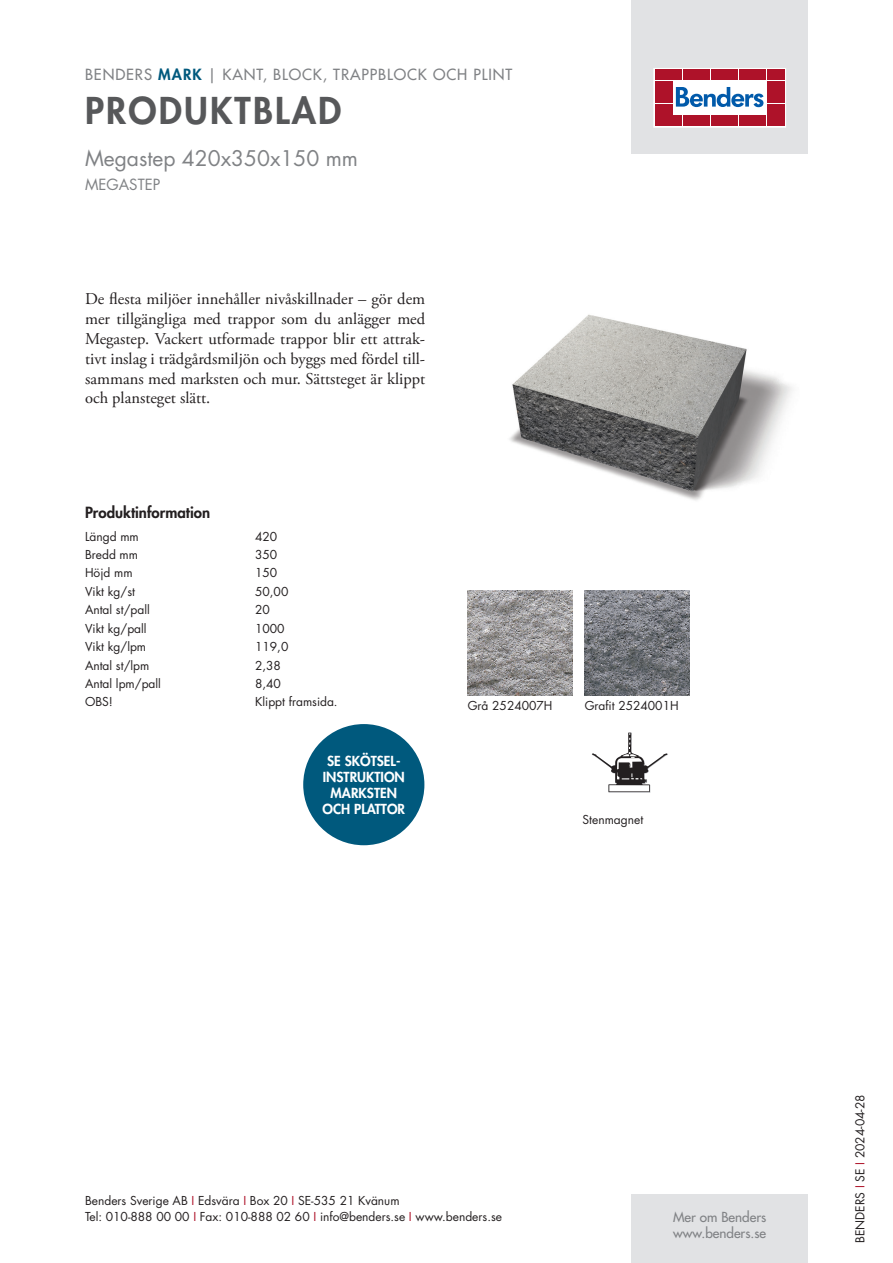
<style>
.page{position:relative;width:893px;height:1263px;background:#fff}
.page>*{position:absolute;margin:0;border:0;box-sizing:border-box;transform-origin:0 0}
.t1{font:800 36px "Futura Std";letter-spacing:.06em;color:#57585a}
.t2{font:21px "Futura Std";color:#808285}
.t3{font:16.5px/19.8px "Adobe Garamond Pro";color:#231f20;text-align:justify}
.t4{font:500 15px "Futura Std";letter-spacing:.06em;color:#808285}
.t5{font:800 15px "Futura Std";color:#231f20}
.t6{font:15px "Futura Std";color:#808285}
.t7{font:800 13.5px/16.2px "Futura Std";color:#fff;text-align:center}
.t8{font:500 13.5px/16.2px "Futura Std";color:#808285}
.t9{font:12px/16.5px "Futura Std";color:#231f20}
.s1{font-weight:800;color:#00597d}
.s2{color:#ae1229}
</style>
<div class="page">
<div style="left:631px;top:0;width:177px;height:153px;background:#e1e2e4"></div>
<div style="left:631px;top:1195px;width:177px;height:68px;background:#e1e2e4"></div>
<svg style="left:656px;top:70px;width:128px;height:55px;background:#ebc6cb"></svg>
<div style="left:654px;top:68px;width:132px;height:59px;border:1px solid #fff"></div>
<div style="left:655px;top:70px;width:8px;height:10px;background:#ae1229"></div>
<div style="left:664px;top:70px;width:8px;height:10px;background:#ae1229"></div>
<div style="left:655px;top:81px;width:8px;height:10px;background:#ae1229"></div>
<div style="left:664px;top:81px;width:8px;height:10px;background:#ae1229"></div>
<div style="left:655px;top:93px;width:8px;height:10px;background:#ae1229"></div>
<div style="left:664px;top:93px;width:8px;height:10px;background:#ae1229"></div>
<div style="left:655px;top:104px;width:8px;height:11px;background:#ae1229"></div>
<div style="left:664px;top:104px;width:8px;height:11px;background:#ae1229"></div>
<div style="left:655px;top:116px;width:8px;height:10px;background:#ae1229"></div>
<div style="left:664px;top:116px;width:8px;height:10px;background:#ae1229"></div>
<div style="left:674px;top:70px;width:8px;height:10px;background:#ae1229"></div>
<div style="left:683px;top:70px;width:8px;height:10px;background:#ae1229"></div>
<div style="left:692px;top:70px;width:8px;height:10px;background:#ae1229"></div>
<div style="left:702px;top:70px;width:8px;height:10px;background:#ae1229"></div>
<div style="left:711px;top:70px;width:8px;height:10px;background:#ae1229"></div>
<div style="left:720px;top:70px;width:8px;height:10px;background:#ae1229"></div>
<div style="left:730px;top:70px;width:8px;height:10px;background:#ae1229"></div>
<div style="left:739px;top:70px;width:8px;height:10px;background:#ae1229"></div>
<div style="left:748px;top:70px;width:8px;height:10px;background:#ae1229"></div>
<div style="left:758px;top:70px;width:8px;height:10px;background:#ae1229"></div>
<div style="left:674px;top:116px;width:8px;height:10px;background:#ae1229"></div>
<div style="left:683px;top:116px;width:8px;height:10px;background:#ae1229"></div>
<div style="left:692px;top:116px;width:8px;height:10px;background:#ae1229"></div>
<div style="left:702px;top:116px;width:8px;height:10px;background:#ae1229"></div>
<div style="left:711px;top:116px;width:8px;height:10px;background:#ae1229"></div>
<div style="left:720px;top:116px;width:8px;height:10px;background:#ae1229"></div>
<div style="left:730px;top:116px;width:8px;height:10px;background:#ae1229"></div>
<div style="left:739px;top:116px;width:8px;height:10px;background:#ae1229"></div>
<div style="left:748px;top:116px;width:8px;height:10px;background:#ae1229"></div>
<div style="left:758px;top:116px;width:8px;height:10px;background:#ae1229"></div>
<div style="left:767px;top:70px;width:8px;height:10px;background:#ae1229"></div>
<div style="left:776px;top:70px;width:8px;height:10px;background:#ae1229"></div>
<div style="left:767px;top:81px;width:8px;height:10px;background:#ae1229"></div>
<div style="left:776px;top:81px;width:8px;height:10px;background:#ae1229"></div>
<div style="left:767px;top:93px;width:8px;height:10px;background:#ae1229"></div>
<div style="left:776px;top:93px;width:8px;height:10px;background:#ae1229"></div>
<div style="left:767px;top:104px;width:8px;height:11px;background:#ae1229"></div>
<div style="left:776px;top:104px;width:8px;height:11px;background:#ae1229"></div>
<div style="left:767px;top:116px;width:8px;height:10px;background:#ae1229"></div>
<div style="left:776px;top:116px;width:8px;height:10px;background:#ae1229"></div>
<svg style="left:676px;top:87px;width:87px;height:20px;background:#8ab3d7"></svg>
<div style="left:303px;top:724px;width:121px;height:121px;background:#00597d;border-radius:50%"></div>
<img style="left:509px;top:314px;width:283px;height:187px">
<img style="left:468px;top:590px;width:105px;height:105px">
<img style="left:585px;top:590px;width:105px;height:105px">
<img style="left:608px;top:732px;width:60px;height:61px">
<svg style="left:592px;top:733px;width:75px;height:59px"></svg>
<p class="t4" style="left:85px;top:65px;width:429px">BENDERS <span class="s1">MARK</span> | KANT, BLOCK, TRAPPBLOCK OCH PLINT</p>
<h1 class="t1" style="left:85px;top:87px;width:258px">PRODUKTBLAD</h1>
<h2 class="t2" style="left:85px;top:144px;width:274px">Megastep 420x350x150 mm</h2>
<p class="t6" style="left:85px;top:175px;width:77px">MEGASTEP</p>
<p class="t3" style="left:85px;top:290px;width:342px">De flesta miljöer innehåller nivåskillnader – gör dem mer tillgängliga med trappor som du anlägger med Megastep. Vackert utformade trappor blir ett attrak&shy;tivt inslag i trädgårdsmiljön och byggs med fördel till&shy;sammans med marksten och mur. Sättsteget är klippt och plansteget slätt.</p>
<p class="t5" style="left:85px;top:503px;width:127px">Produktinformation</p>
<p class="t9" style="left:85px;top:528px;width:55px">Längd mm</p>
<p class="t9" style="left:255px;top:528px;width:24px">420</p>
<p class="t9" style="left:85px;top:546px;width:55px">Bredd mm</p>
<p class="t9" style="left:255px;top:546px;width:24px">350</p>
<p class="t9" style="left:85px;top:565px;width:49px">Höjd mm</p>
<p class="t9" style="left:255px;top:565px;width:24px">150</p>
<p class="t9" style="left:85px;top:583px;width:51px">Vikt kg/st</p>
<p class="t9" style="left:255px;top:583px;width:35px">50,00</p>
<p class="t9" style="left:85px;top:602px;width:66px">Antal st/pall</p>
<p class="t9" style="left:255px;top:602px;width:16px">20</p>
<p class="t9" style="left:85px;top:620px;width:63px">Vikt kg/pall</p>
<p class="t9" style="left:255px;top:620px;width:31px">1000</p>
<p class="t9" style="left:85px;top:639px;width:63px">Vikt kg/lpm</p>
<p class="t9" style="left:255px;top:639px;width:35px">119,0</p>
<p class="t9" style="left:85px;top:657px;width:66px">Antal st/lpm</p>
<p class="t9" style="left:255px;top:657px;width:27px">2,38</p>
<p class="t9" style="left:85px;top:675px;width:77px">Antal lpm/pall</p>
<p class="t9" style="left:255px;top:675px;width:27px">8,40</p>
<p class="t9" style="left:85px;top:694px;width:29px">OBS!</p>
<p class="t9" style="left:255px;top:694px;width:84px">Klippt framsida.</p>
<p class="t7" style="left:323px;top:753px;width:84px">SE SKÖTSEL-<br>INSTRUKTION<br>MARKSTEN<br>OCH PLATTOR</p>
<p class="t9" style="left:468px;top:697px;width:86px">Grå 2524007H</p>
<p class="t9" style="left:585px;top:697px;width:95px">Grafit 2524001H</p>
<p class="t9" style="left:583px;top:811px;width:62px">Stenmagnet</p>
<p class="t9" style="left:85px;top:1192px;width:418px">Benders Sverige AB <span class="s2">I</span> Edsvära <span class="s2">I</span> Box 20 <span class="s2">I</span> SE-535 21 Kvänum<br>Tel: 010-888 00 00 <span class="s2">I</span> Fax: 010-888 02 60 <span class="s2">I</span> info@benders.se <span class="s2">I</span> www.benders.se</p>
<p class="t8" style="left:673px;top:1209px;width:95px">Mer om Benders www.benders.se</p>
<p class="t9" style="left:852px;top:1243px;width:150px;rotate:-90deg">BENDERS <span class="s2">I</span> SE <span class="s2">I</span> 2024-04-28</p>
</div>
